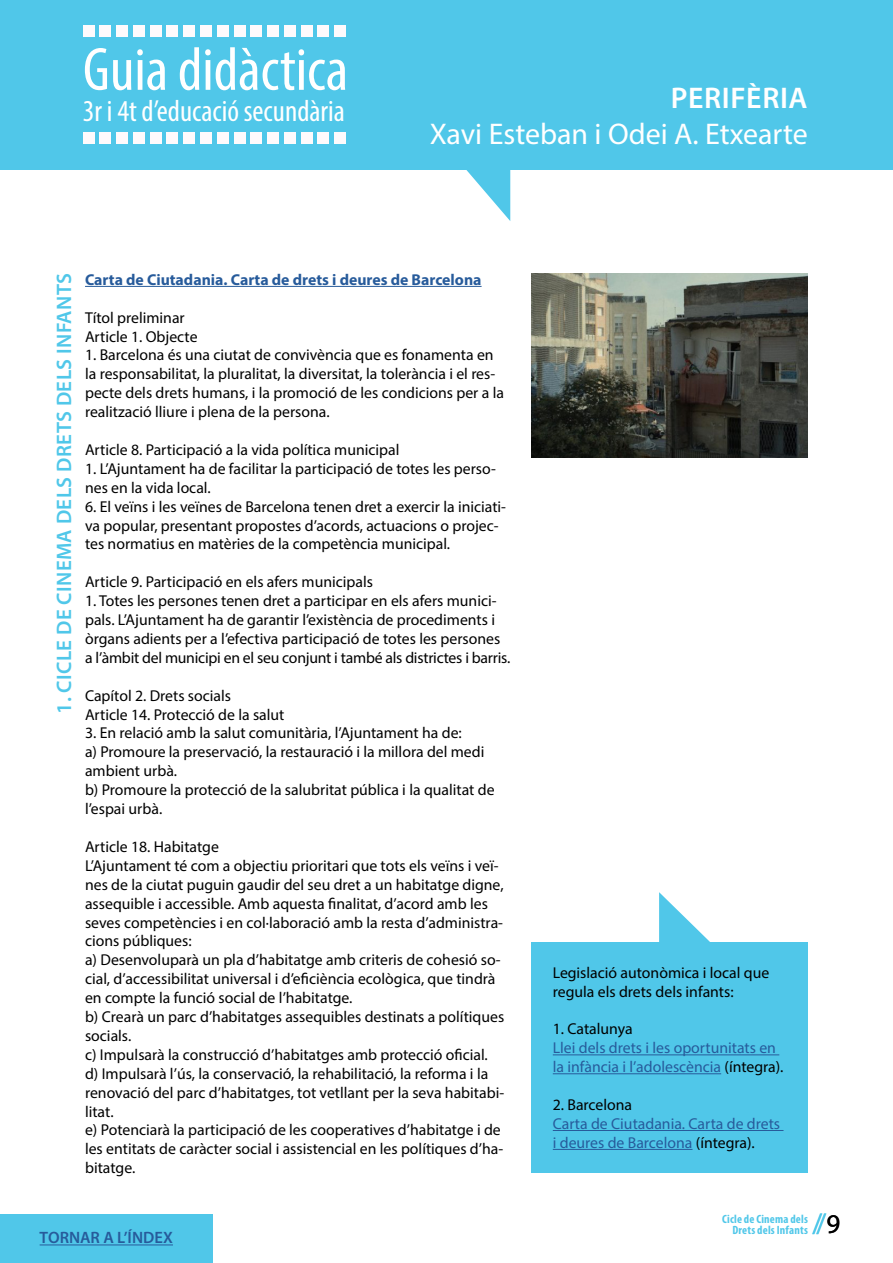
<style>
.page{position:relative;width:893px;height:1263px;background:#fff}
.page>*{position:absolute;margin:0;border:0;box-sizing:border-box;transform-origin:0 0}
.t1{font:condensed 61.5px "Myriad Pro";color:#fff}
.t2{font:condensed 30.45px "Myriad Pro";color:#fff}
.t3{font:30px "Myriad Pro";color:#fff}
.t4{font:600 30px "Myriad Pro";letter-spacing:.02em;color:#fff}
.t5{font:28.5px "Myriad Pro";color:#50c7e9}
.t6{font:600 21px "Myriad Pro";letter-spacing:.02em;color:#50c7e9}
.t7{font:600 16.5px "Myriad Pro";color:#275b9b}
.t8{font:15.75px/18.9px "Myriad Pro";color:#000}
.t9{font:15.75px/18.9px "Myriad Pro";color:#275b9b}
.t10{font:700 15.75px "Myriad Pro";color:#275b9b}
.t11{font:700 condensed 12px/10.5px "Myriad Pro";letter-spacing:.015em;color:#50c7e9;text-align:right}
.s1{color:#000}
.s2{font-size:27px;color:#000}
</style>
<div class="page">
<div style="left:0;top:0;width:893px;height:169px;background:#50c7e9"></div>
<svg style="left:459px;top:169px;width:51px;height:52px"></svg>
<div style="left:83px;top:26px;width:11px;height:11px;background:#fefafc"></div>
<div style="left:100px;top:26px;width:11px;height:11px;background:#fefafc"></div>
<div style="left:116px;top:26px;width:12px;height:11px;background:#fefafc"></div>
<div style="left:133px;top:26px;width:12px;height:11px;background:#fefafc"></div>
<div style="left:150px;top:26px;width:11px;height:11px;background:#fefafc"></div>
<div style="left:167px;top:26px;width:11px;height:11px;background:#fefafc"></div>
<div style="left:183px;top:26px;width:12px;height:11px;background:#fefafc"></div>
<div style="left:200px;top:26px;width:12px;height:11px;background:#fefafc"></div>
<div style="left:217px;top:26px;width:11px;height:11px;background:#fefafc"></div>
<div style="left:234px;top:26px;width:11px;height:11px;background:#fefafc"></div>
<div style="left:251px;top:26px;width:11px;height:11px;background:#fefafc"></div>
<div style="left:267px;top:26px;width:12px;height:11px;background:#fefafc"></div>
<div style="left:284px;top:26px;width:12px;height:11px;background:#fefafc"></div>
<div style="left:301px;top:26px;width:11px;height:11px;background:#fefafc"></div>
<div style="left:318px;top:26px;width:11px;height:11px;background:#fefafc"></div>
<div style="left:334px;top:26px;width:12px;height:11px;background:#fefafc"></div>
<div style="left:83px;top:132px;width:11px;height:12px;background:#fefafc"></div>
<div style="left:100px;top:132px;width:11px;height:12px;background:#fefafc"></div>
<div style="left:116px;top:132px;width:12px;height:12px;background:#fefafc"></div>
<div style="left:133px;top:132px;width:12px;height:12px;background:#fefafc"></div>
<div style="left:150px;top:132px;width:11px;height:12px;background:#fefafc"></div>
<div style="left:167px;top:132px;width:11px;height:12px;background:#fefafc"></div>
<div style="left:183px;top:132px;width:12px;height:12px;background:#fefafc"></div>
<div style="left:200px;top:132px;width:12px;height:12px;background:#fefafc"></div>
<div style="left:217px;top:132px;width:11px;height:12px;background:#fefafc"></div>
<div style="left:234px;top:132px;width:11px;height:12px;background:#fefafc"></div>
<div style="left:251px;top:132px;width:11px;height:12px;background:#fefafc"></div>
<div style="left:267px;top:132px;width:12px;height:12px;background:#fefafc"></div>
<div style="left:284px;top:132px;width:12px;height:12px;background:#fefafc"></div>
<div style="left:301px;top:132px;width:11px;height:12px;background:#fefafc"></div>
<div style="left:318px;top:132px;width:11px;height:12px;background:#fefafc"></div>
<div style="left:334px;top:132px;width:12px;height:12px;background:#fefafc"></div>
<div style="left:0;top:1214px;width:213px;height:49px;background:#50c7e9"></div>
<hr style="left:40px;top:1244px;width:133px;height:1px;background:#275b9b">
<hr style="left:85px;top:286px;width:397px;height:1px;background:#275b9b">
<div style="left:531px;top:942px;width:277px;height:231px;background:#50c7e9"></div>
<hr style="left:553px;top:1054px;width:226px;height:1px;background:#275b9b">
<hr style="left:553px;top:1073px;width:168px;height:1px;background:#275b9b">
<hr style="left:553px;top:1130px;width:230px;height:1px;background:#275b9b">
<hr style="left:553px;top:1149px;width:139px;height:1px;background:#275b9b">
<svg style="left:659px;top:892px;width:51px;height:50px"></svg>
<img style="left:531px;top:273px;width:277px;height:185px">
<h1 class="t1" style="left:83px;top:32px;width:267px">Guia didàctica</h1>
<h2 class="t2" style="left:83px;top:93px;width:263px">3r i 4t d’educació secundària</h2>
<h3 class="t4" style="left:671px;top:79px;width:138px">PERIFÈRIA</h3>
<h3 class="t3" style="left:430px;top:115px;width:380px">Xavi Esteban i Odei A. Etxearte</h3>
<h3 class="t6" style="left:51px;top:714px;width:442px;rotate:-90deg">1. CICLE DE CINEMA DELS DRETS DELS INFANTS</h3>
<p class="t10" style="left:85px;top:269px;width:398px">Carta de Ciutadania. Carta de drets i deures de Barcelona</p>
<p class="t8" style="left:85px;top:308px;width:114px">Títol preliminar<br>Article 1. Objecte</p>
<p class="t8" style="left:85px;top:345px;width:420px">1. Barcelona és una ciutat de convivència que es fonamenta en la responsabilitat, la pluralitat, la diversitat, la tolerància i el res&shy;pecte dels drets humans, i la promoció de les condicions per a la realització lliure i plena de la persona.</p>
<p class="t8" style="left:85px;top:440px;width:316px">Article 8. Participació a la vida política municipal</p>
<p class="t8" style="left:85px;top:459px;width:412px">1. L’Ajuntament ha de facilitar la participació de totes les perso&shy;nes en la vida local.</p>
<p class="t8" style="left:85px;top:497px;width:423px">6. El veïns i les veïnes de Barcelona tenen dret a exercir la iniciati&shy;va popular, presentant propostes d’acords, actuacions o projec&shy;tes normatius en matèries de la competència municipal.</p>
<p class="t8" style="left:85px;top:572px;width:289px">Article 9. Participació en els afers municipals</p>
<p class="t8" style="left:85px;top:591px;width:427px">1. Totes les persones tenen dret a participar en els afers munici&shy;pals. L’Ajuntament ha de garantir l’existència de procediments i òrgans adients per a l’efectiva participació de totes les persones a l’àmbit del municipi en el seu conjunt i també als districtes i barris.</p>
<p class="t8" style="left:85px;top:686px;width:201px">Capítol 2. Drets socials<br>Article 14. Protecció de la salut</p>
<p class="t8" style="left:85px;top:723px;width:411px">3. En relació amb la salut comunitària, l’Ajuntament ha de:<br>a) Promoure la preservació, la restauració i la millora del medi ambient urbà.<br>b) Promoure la protecció de la salubritat pública i la qualitat de l’espai urbà.</p>
<p class="t8" style="left:85px;top:837px;width:421px">Article 18. Habitatge<br>L’Ajuntament té com a objectiu prioritari que tots els veïns i veï&shy;nes de la ciutat puguin gaudir del seu dret a un habitatge digne, assequible i accessible. Amb aquesta finalitat, d’acord amb les seves competències i en col·laboració amb la resta d’administra&shy;cions públiques:<br>a) Desenvoluparà un pla d’habitatge amb criteris de cohesió so&shy;cial, d’accessibilitat universal i d’eficiència ecològica, que tindrà en compte la funció social de l’habitatge.<br>b) Crearà un parc d’habitatges assequibles destinats a polítiques socials.<br>c) Impulsarà la construcció d’habitatges amb protecció oficial. d) Impulsarà l’ús, la conservació, la rehabilitació, la reforma i la renovació del parc d’habitatges, tot vetllant per la seva habitabi&shy;litat.<br>e) Potenciarà la participació de les cooperatives d’habitatge i de les entitats de caràcter social i assistencial en les polítiques d’ha&shy;bitatge.</p>
<p class="t8" style="left:553px;top:963px;width:218px">Legislació autonòmica i local que regula els drets dels infants:</p>
<p class="t8" style="left:553px;top:1019px;width:81px">1. Catalunya</p>
<p class="t9" style="left:553px;top:1038px;width:232px">Llei dels drets i les oportunitats en la infància i l’adolescència <span class="s1">(íntegra).</span></p>
<p class="t8" style="left:553px;top:1095px;width:81px">2. Barcelona</p>
<p class="t9" style="left:553px;top:1114px;width:229px">Carta de Ciutadania. Carta de drets i deures de Barcelona <span class="s1">(íntegra).</span></p>
<p class="t7" style="left:40px;top:1227px;width:135px">TORNAR A L’ÍNDEX</p>
<h3 class="t5" style="left:812px;top:1206px;width:29px">//<span class="s2">9</span></h3>
<p class="t11" style="left:722px;top:1213px;width:87px">Cicle de Cinema dels<br>Drets dels Infants</p>
</div>
